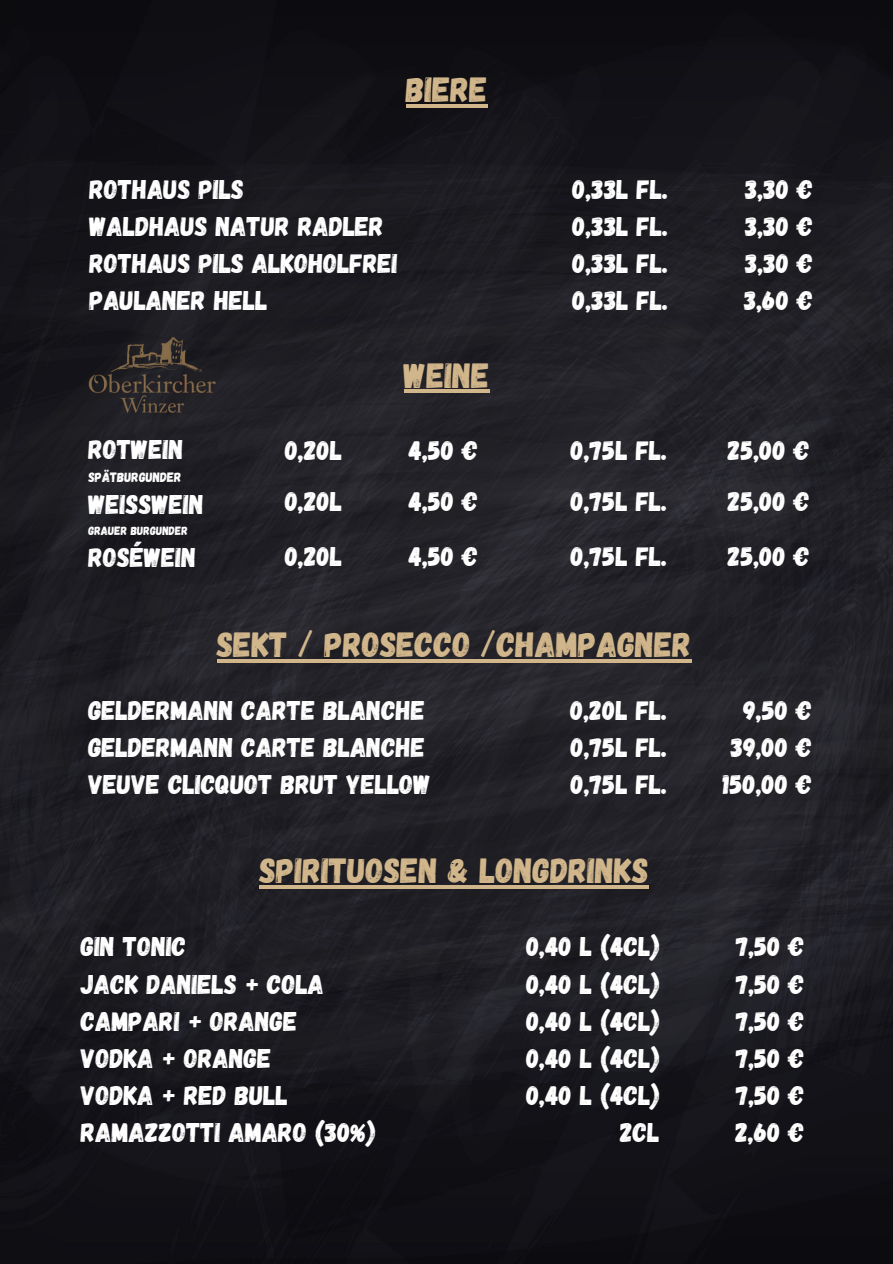
<style>
.page{position:relative;width:893px;height:1264px;background:#fff}
.page>*{position:absolute;margin:0;border:0;box-sizing:border-box;transform-origin:0 0}
.t1{font:34.95px "Gagalin";color:#d1b68b}
.t2{font:27px/37.2px "Gagalin";color:#fff;text-align:justify}
.t3{font:13.5px "Gagalin";color:#fff}
.t4{font:12px "Gagalin";color:#fff}
</style>
<div class="page">
<img style="left:0;top:0;width:892px;height:1263px">
<img style="left:88px;top:336px;width:127px;height:76px">
<hr style="left:406px;top:104px;width:81px;height:4px;background:#d1b68b">
<hr style="left:217px;top:659px;width:474px;height:3px;background:#d1b68b">
<hr style="left:404px;top:390px;width:85px;height:3px;background:#d1b68b">
<hr style="left:259px;top:885px;width:390px;height:3px;background:#d1b68b">
<h2 class="t1" style="left:406px;top:67px;width:83px">BIERE</h2>
<p class="t2" style="left:89px;top:169px;width:310px;text-align:left">ROTHAUS PILS<br>WALDHAUS NATUR RADLER<br>ROTHAUS PILS ALKOHOLFREI<br>PAULANER HELL</p>
<h1 class="t2" style="left:744px;top:169px;width:70px">3,30 € 3,30 € 3,30 € 3,60 €</h1>
<p class="t2" style="left:572px;top:169px;width:97px">0,33L FL.<br>0,33L FL.<br>0,33L FL.<br>0,33L FL.</p>
<p class="t2" style="left:88px;top:429px;width:97px">ROTWEIN</p>
<p class="t3" style="left:88px;top:468px;width:95px">SPÄTBURGUNDER</p>
<p class="t2" style="left:88px;top:484px;width:117px">WEISSWEIN</p>
<h2 class="t4" style="left:88px;top:523px;width:101px">GRAUER BURGUNDER</h2>
<h2 class="t2" style="left:88px;top:537px;width:109px">ROSÉWEIN</h2>
<h2 class="t2" style="left:285px;top:430px;width:59px">0,20L</h2>
<h2 class="t2" style="left:285px;top:482px;width:59px">0,20L</h2>
<h2 class="t2" style="left:285px;top:536px;width:59px">0,20L</h2>
<p class="t1" style="left:404px;top:352px;width:87px">WEINE</p>
<h2 class="t2" style="left:409px;top:430px;width:70px">4,50 €</h2>
<h2 class="t2" style="left:409px;top:482px;width:70px">4,50 €</h2>
<h2 class="t2" style="left:409px;top:536px;width:70px">4,50 €</h2>
<h2 class="t2" style="left:571px;top:430px;width:98px">0,75L FL.</h2>
<h2 class="t2" style="left:571px;top:482px;width:98px">0,75L FL.</h2>
<h2 class="t2" style="left:571px;top:536px;width:98px">0,75L FL.</h2>
<h2 class="t1" style="left:217px;top:622px;width:476px">SEKT / PROSECCO /CHAMPAGNER</h2>
<h2 class="t2" style="left:727px;top:430px;width:83px">25,00 €</h2>
<h2 class="t2" style="left:727px;top:482px;width:83px">25,00 €</h2>
<h1 class="t2" style="left:727px;top:536px;width:83px">25,00 €</h1>
<h2 class="t2" style="left:88px;top:690px;width:344px;text-align:left">GELDERMANN CARTE BLANCHE<br>GELDERMANN CARTE BLANCHE<br>VEUVE CLICQUOT BRUT YELLOW</h2>
<h2 class="t2" style="left:722px;top:690px;width:90px;text-indent:21px">9,50 € 39,00 € 150,00 €</h2>
<h2 class="t2" style="left:570px;top:690px;width:98px">0,20L FL.<br>0,75L FL.<br>0,75L FL.</h2>
<h1 class="t1" style="left:259px;top:847px;width:391px">SPIRITUOSEN &amp; LONGDRINKS</h1>
<h2 class="t2" style="left:526px;top:926px;width:135px;text-align:right">0,40 L (4CL)<br>0,40 L (4CL)<br>0,40 L (4CL)<br>0,40 L (4CL)<br>0,40 L (4CL)<br>2CL</h2>
<h2 class="t2" style="left:81px;top:926px;width:296px;text-align:left">GIN TONIC<br>JACK DANIELS + COLA<br>CAMPARI + ORANGE<br>VODKA + ORANGE<br>VODKA + RED BULL<br>RAMAZZOTTI AMARO (30%)</h2>
<h2 class="t2" style="left:735px;top:926px;width:70px">7,50 € 7,50 € 7,50 € 7,50 € 7,50 € 2,60 €</h2>
</div>
